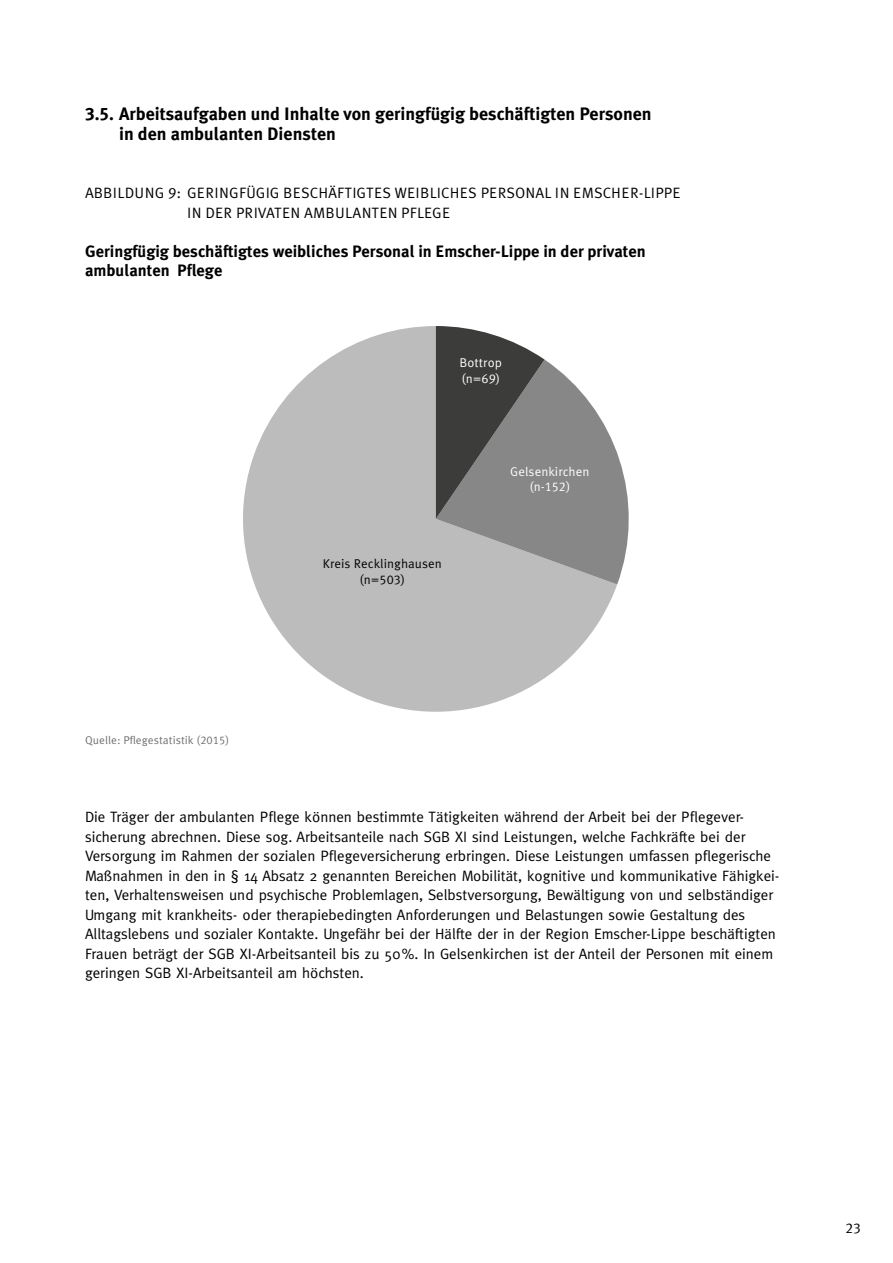
<style>
.page{position:relative;width:893px;height:1263px;background:#fff}
.page>*{position:absolute;margin:0;border:0;box-sizing:border-box;transform-origin:0 0}
.t1{font:700 18px/19.5px "Meta Korrespondenz";color:#000}
.t2{font:700 16.5px/19.5px "Meta Korrespondenz";color:#000}
.t3{font:15px/19.5px "Meta";color:#000}
.t4{font:15px/19.5px "Meta Korrespondenz";letter-spacing:.01em;color:#000}
.t5{font:14.25px "Meta Korrespondenz";color:#000}
.t6{font:12.75px/15.8px "Meta Korrespondenz";color:#fff}
.t7{font:12.75px/15.8px "Meta Korrespondenz";color:#000;text-align:center}
.t8{font:11.25px "Meta Korrespondenz";color:#706f6f}
</style>
<div class="page">
<svg style="left:243px;top:326px;width:374px;height:386px;fill:#bcbcbc"></svg>
<svg style="left:436px;top:360px;width:193px;height:224px;background:#a5a5a5"></svg>
<svg style="left:436px;top:326px;width:109px;height:193px;background:#666665"></svg>
<p class="t1" style="left:119px;top:104px;width:534px;text-indent:-34px">3.5. Arbeitsaufgaben und Inhalte von geringfügig beschäftigten Personen in den ambulanten Diensten</p>
<p class="t4" style="left:187px;top:183px;width:495px;text-indent:-102px">ABBILDUNG 9: GERINGFÜGIG BESCHÄFTIGTES WEIBLICHES PERSONAL IN EMSCHER-LIPPE<br>IN DER PRIVATEN AMBULANTEN PFLEGE</p>
<p class="t2" style="left:85px;top:241px;width:562px">Geringfügig beschäftigtes weibliches Personal in Emscher-Lippe in der privaten ambulanten Pflege</p>
<p class="t8" style="left:85px;top:734px;width:146px">Quelle: Pflegestatistik (2015)</p>
<p class="t6" style="left:460px;top:355px;width:44px">Bottrop (n=69)</p>
<p class="t7" style="left:323px;top:556px;width:121px">Kreis Recklinghausen (n=503)</p>
<p class="t6" style="left:510px;top:463px;width:81px;text-align:center">Gelsenkirchen (n-152)</p>
<p class="t3" style="left:85px;top:807px;width:696px">Die Träger der ambulanten Pflege können bestimmte Tätigkeiten während der Arbeit bei der Pflegever&shy;sicherung abrechnen. Diese sog. Arbeitsanteile nach SGB XI sind Leistungen, welche Fachkräfte bei der Versorgung im Rahmen der sozialen Pflegeversicherung erbringen. Diese Leistungen umfassen pflegerische Maßnahmen in den in § 14 Absatz 2 genannten Bereichen Mobilität, kognitive und kommunikative Fähigkei&shy;ten, Verhaltensweisen und psychische Problemlagen, Selbstversorgung, Bewältigung von und selbständiger Umgang mit krankheits- oder therapiebedingten Anforderungen und Belastungen sowie Gestaltung des Alltagslebens und sozialer Kontakte. Ungefähr bei der Hälfte der in der Region Emscher-Lippe beschäftigten Frauen beträgt der SGB XI-Arbeitsanteil bis zu 50%. In Gelsenkirchen ist der Anteil der Personen mit einem geringen SGB XI-Arbeitsanteil am höchsten.</p>
<p class="t5" style="left:845px;top:1219px;width:17px">23</p>
</div>
